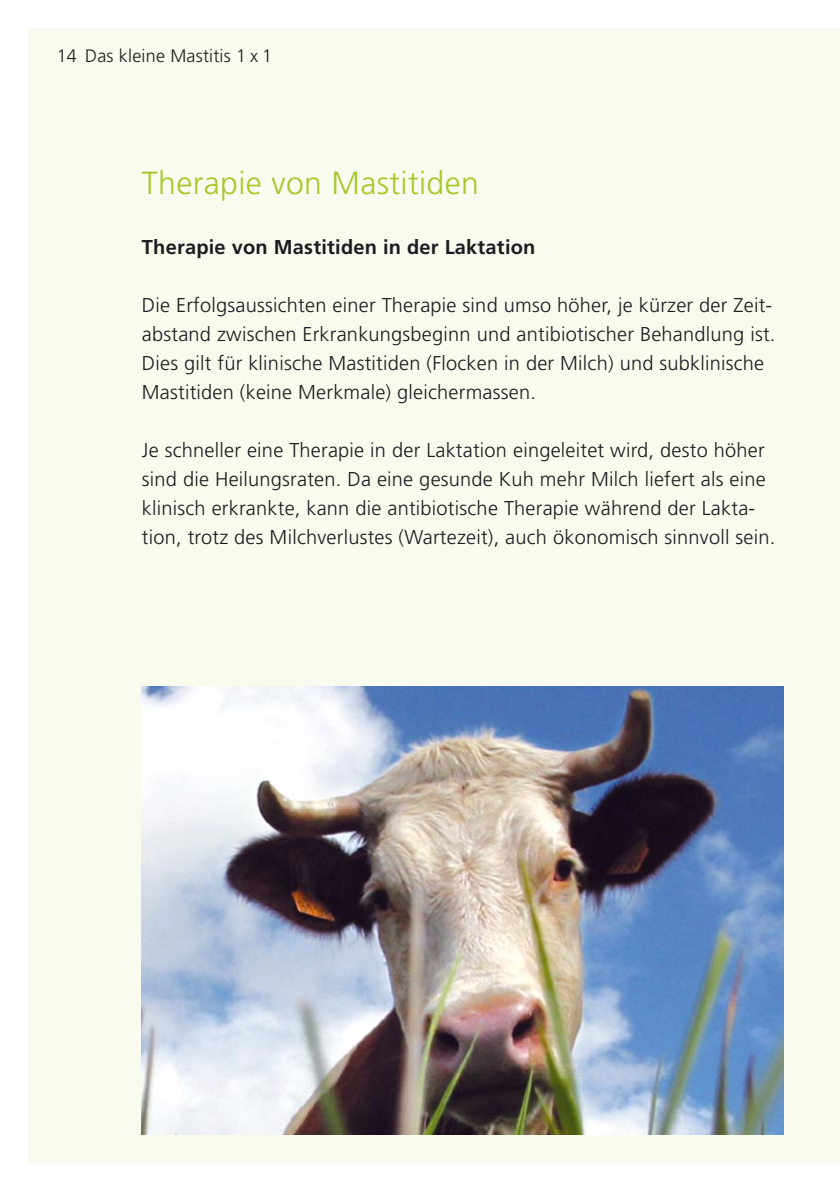
<style>
.page{position:relative;width:840px;height:1191px;background:#fff}
.page>*{position:absolute;margin:0;border:0;box-sizing:border-box;transform-origin:0 0}
.t1{font:300 32px "Frutiger";letter-spacing:.01em;color:#a7c729}
.t2{font:300 20px/29px "Frutiger";letter-spacing:.01em;color:#1b1c20}
.t3{font:700 20px "Frutiger";letter-spacing:.01em;color:#1b1c20}
.t4{font:300 18px "Frutiger";letter-spacing:.01em;color:#1b1c20}
</style>
<div class="page">
<div style="left:28px;top:28px;width:811px;height:1134px;background:#f9fbef"></div>
<img style="left:142px;top:686px;width:640px;height:448px">
<p class="t4" style="left:57px;top:45px;width:217px">14 Das kleine Mastitis 1 x 1</p>
<p class="t1" style="left:142px;top:165px;width:338px">Therapie von Mastitiden</p>
<p class="t3" style="left:142px;top:236px;width:395px">Therapie von Mastitiden in der Laktation</p>
<p class="t2" style="left:142px;top:291px;width:634px">Die Erfolgsaussichten einer Therapie sind umso höher, je kürzer der Zeit&shy;abstand zwischen Erkrankungsbeginn und antibiotischer Behandlung ist.<br>Dies gilt für klinische Mastitiden (Flocken in der Milch) und subklinische Mastitiden (keine Merkmale) gleichermassen.</p>
<p class="t2" style="left:142px;top:436px;width:634px">Je schneller eine Therapie in der Laktation eingeleitet wird, desto höher sind die Heilungsraten. Da eine gesunde Kuh mehr Milch liefert als eine klinisch erkrankte, kann die antibiotische Therapie während der Lakta&shy;tion, trotz des Milchverlustes (Wartezeit), auch ökonomisch sinnvoll sein.</p>
</div>
